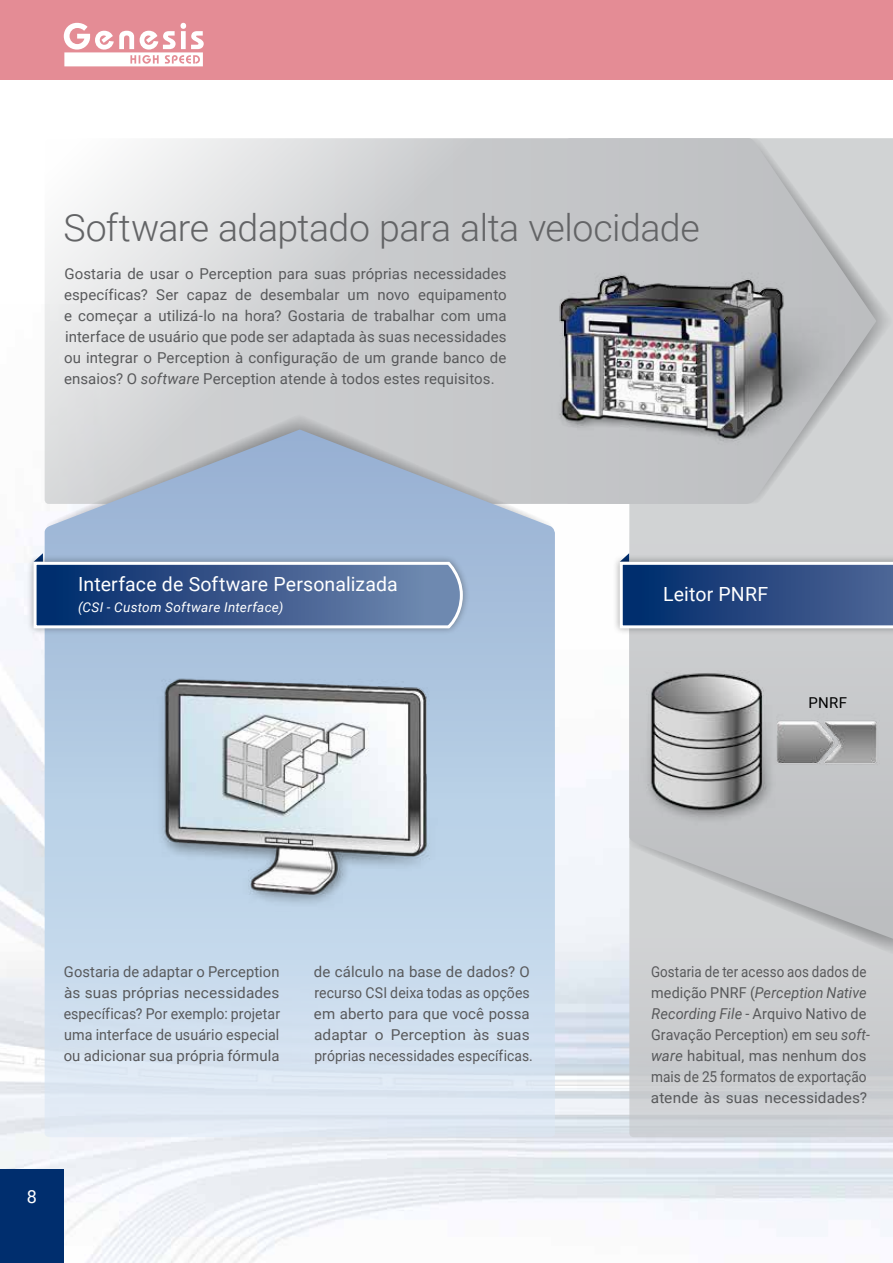
<style>
.page{position:relative;width:893px;height:1263px;background:#fff}
.page>*{position:absolute;margin:0;border:0;box-sizing:border-box;transform-origin:0 0}
.t1{font:300 37.5px "Roboto";letter-spacing:-.015em;color:#636466}
.t2{font:19.5px "Roboto";letter-spacing:.005em;color:#fff}
.t3{font:18px "Roboto";color:#fff}
.t4{font:15px/21px "Roboto";letter-spacing:.005em;color:#58595b;text-align:justify}
.t5{font:15px/21px "Roboto";letter-spacing:.005em;color:#58595b;scale:.89 1}
.t6{font:15px "Roboto";color:#000}
.t7{font:italic 13.5px "Roboto";letter-spacing:.025em;color:#fff}
.s1{font-style:italic}
</style>
<div class="page">
<div style="left:0;top:0;width:893px;height:81px;background:#e48c95"></div>
<svg style="left:64px;top:23px;width:140px;height:43px"></svg>
<div style="left:629px;top:955px;width:264px;height:182px;background:#ccced0"></div>
<div style="left:629px;top:939px;width:264px;height:16px;background:#d1d2d4"></div>
<svg style="left:755px;top:138px;width:138px;height:24px;background:#d0d2d3"></svg>
<svg style="left:136px;top:138px;width:619px;height:24px;background:#d2d3d5"></svg>
<svg style="left:45px;top:933px;width:510px;height:204px;background:#d2e0ef"></svg>
<img style="left:26px;top:162px;width:867px;height:771px">
<div style="left:613px;top:555px;width:280px;height:80px;background:#000;opacity:.35"></div>
<svg style="left:618px;top:553px;width:275px;height:77px;background:#4d6894"></svg>
<div style="left:0;top:1169px;width:64px;height:94px;background:#002e6e"></div>
<h1 class="t1" style="left:63px;top:201px;width:638px">Software adaptado para alta velocidade</h1>
<p class="t4" style="left:64px;top:263px;width:444px">Gostaria de usar o Perception para suas próprias necessidades específicas? Ser capaz de desembalar um novo equipamento e começar a utilizá-lo na hora? Gostaria de trabalhar com uma interface de usuário que pode ser adaptada às suas necessidades ou integrar o Perception à configuração de um grande banco de ensaios? O <span class="s1">software</span> Perception atende à todos estes requisitos.</p>
<h2 class="t2" style="left:78px;top:570px;width:321px">Interface de Software Personalizada</h2>
<p class="t7" style="left:78px;top:597px;width:207px">(CSI - Custom Software Interface)</p>
<h2 class="t2" style="left:663px;top:581px;width:107px">Leitor PNRF</h2>
<p class="t6" style="left:808px;top:692px;width:40px">PNRF</p>
<p class="t4" style="left:64px;top:961px;width:218px">Gostaria de adaptar o Perception às suas próprias necessidades específicas? Por exemplo: projetar uma interface de usuário especial ou adicionar sua própria fórmula</p>
<p class="t4" style="left:314px;top:961px;width:220px;text-align:left">de cálculo na base de dados? O recurso CSI deixa todas as opções em aberto para que você possa adaptar o Perception às suas próprias necessidades específicas.</p>
<p class="t3" style="left:27px;top:1184px;width:12px">8</p>
<p class="t5" style="left:651px;top:961px;width:248px">Gostaria de ter acesso aos dados de medição PNRF (<span class="s1">Perception Native<br>Recording File</span> - Arquivo Nativo de<br>Gravação Perception) em seu <span class="s1">soft&shy;ware</span> habitual, mas nenhum dos mais de 25 formatos de exportação atende às suas necessidades?</p>
</div>
